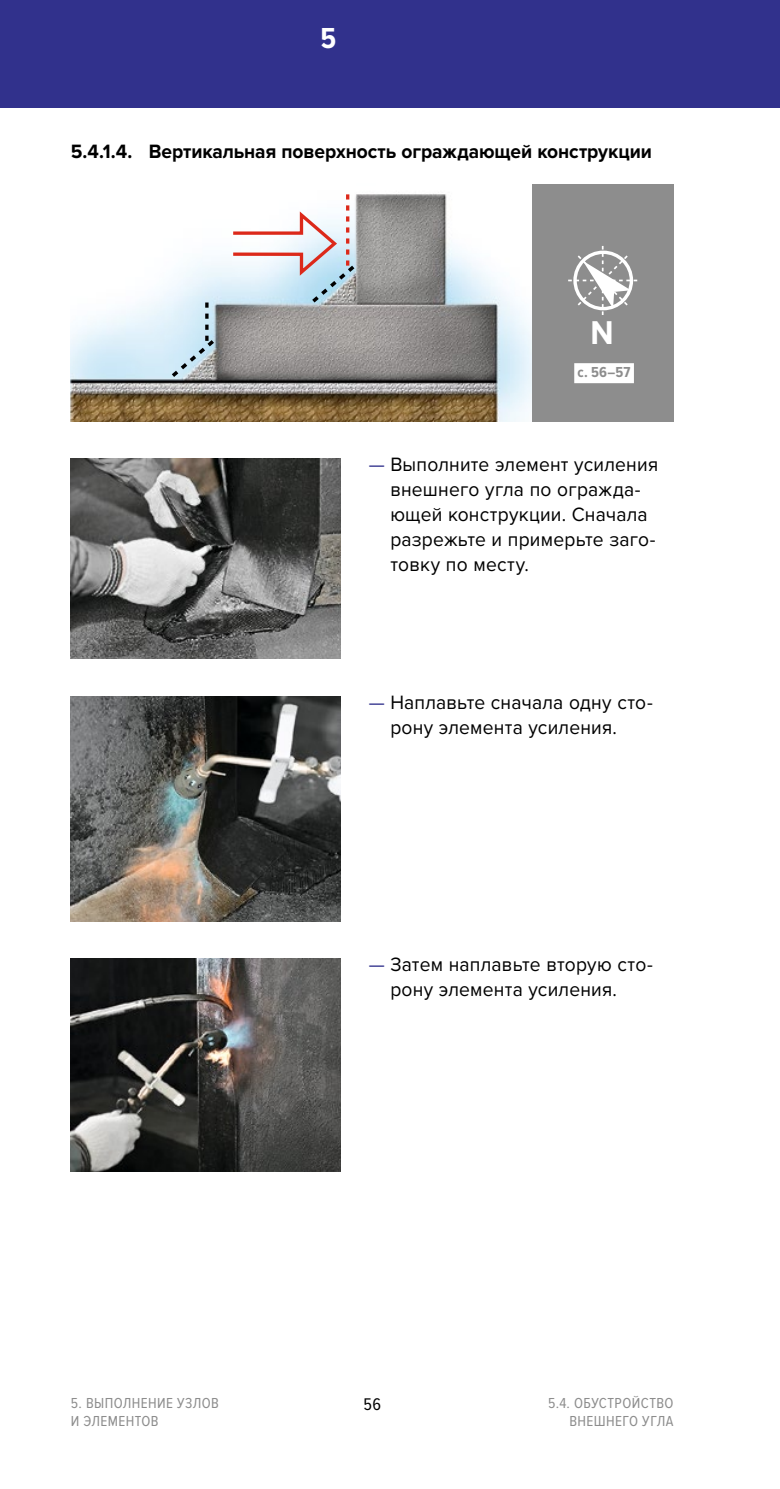
<style>
.page{position:relative;width:780px;height:1489px;background:#fff}
.page>*{position:absolute;margin:0;border:0;box-sizing:border-box;transform-origin:0 0}
.t1{font:700 34.25px "Proxima Nova";color:#fff;scale:.93 1}
.t2{font:700 30px "Proxima Nova Cond";color:#fff}
.t3{font:20px/25px "Proxima Nova";letter-spacing:.01em;color:#000;scale:.96 1}
.t4{font:700 20px "Proxima Nova";letter-spacing:-.005em;color:#000;scale:.96 1}
.t5{font:17.5px "Proxima Nova Cond";color:#000}
.t6{font:15px/17.5px "Proxima Nova Cond";letter-spacing:.03em;color:#8d8d8d;text-align:right}
.t7{font:700 15px "Proxima Nova Cond";color:#8d8d8d}
.s1{color:#31318c}
</style>
<div class="page">
<div style="left:0;top:0;width:780px;height:108px;background:#31318c"></div>
<img style="left:71px;top:458px;width:269px;height:200px">
<img style="left:71px;top:696px;width:269px;height:225px">
<img style="left:71px;top:958px;width:269px;height:213px">
<img style="left:71px;top:194px;width:460px;height:227px">
<svg style="left:168px;top:302px;width:50px;height:78px"></svg>
<svg style="left:230px;top:194px;width:128px;height:112px"></svg>
<div style="left:531px;top:184px;width:142px;height:237px;background:#8d8d8d"></div>
<div style="left:574px;top:363px;width:60px;height:20px;background:#fff"></div>
<svg style="left:568px;top:246px;width:69px;height:69px"></svg>
<h2 class="t2" style="left:320px;top:21px;width:17px">5</h2>
<p class="t4" style="left:71px;top:140px;width:606px">5.4.1.4. Вертикальная поверхность ограждающей конструкции</p>
<h1 class="t1" style="left:590px;top:312px;width:26px">N</h1>
<p class="t7" style="left:577px;top:364px;width:54px">с. 56–57</p>
<p class="t3" style="left:390px;top:452px;width:280px;text-indent:-22px"><span class="s1">—</span> Выполните элемент усиления внешнего угла по огражда&shy;ющей конструкции. Сначала разрежьте и примерьте заго&shy;товку по месту.</p>
<p class="t3" style="left:390px;top:690px;width:275px;text-indent:-22px"><span class="s1">—</span> Наплавьте сначала одну сто&shy;рону элемента усиления.</p>
<p class="t3" style="left:390px;top:952px;width:275px;text-indent:-22px"><span class="s1">—</span> Затем наплавьте вторую сто&shy;рону элемента усиления.</p>
<p class="t6" style="left:71px;top:1394px;width:150px">5. ВЫПОЛНЕНИЕ УЗЛОВ</p>
<p class="t5" style="left:363px;top:1394px;width:19px">56</p>
<p class="t6" style="left:71px;top:1411px;width:89px">И ЭЛЕМЕНТОВ</p>
<p class="t6" style="left:548px;top:1394px;width:127px">5.4. ОБУСТРОЙСТВО<br>ВНЕШНЕГО УГЛА</p>
</div>
